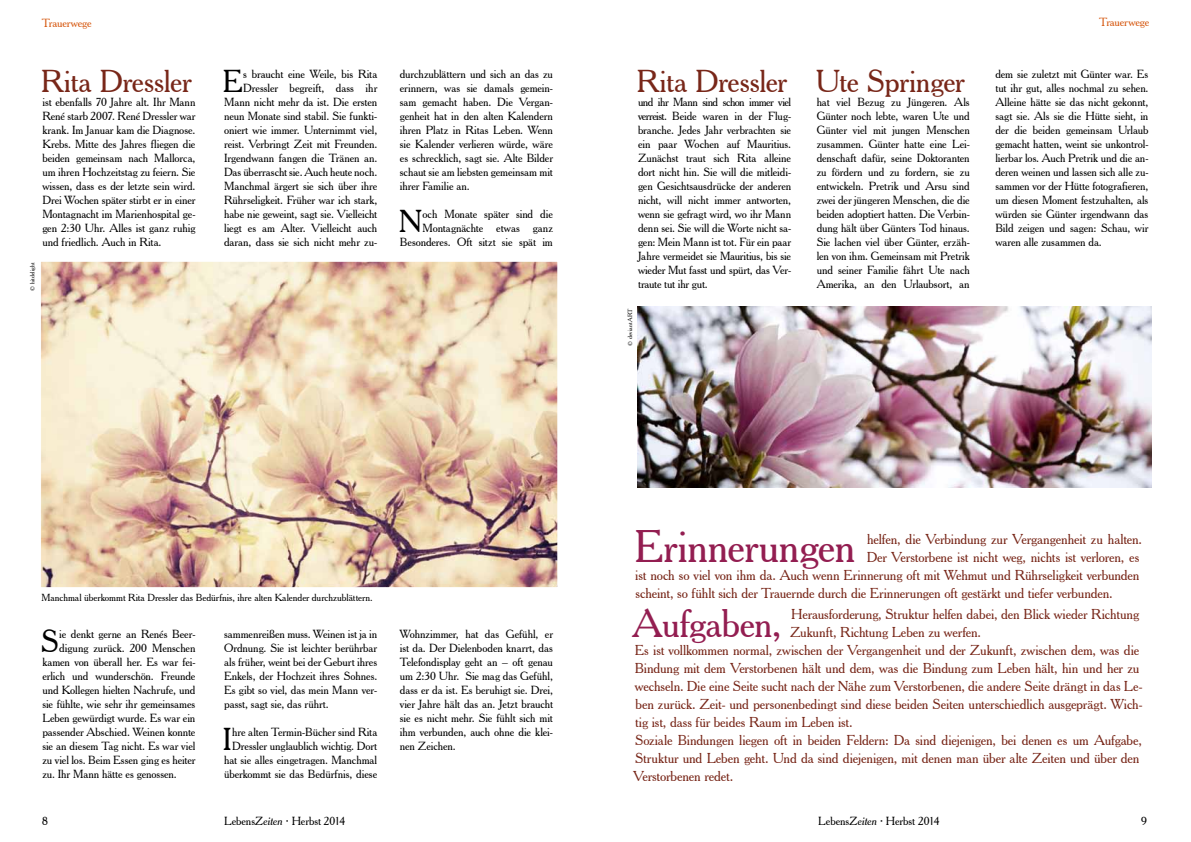
<style>
.page{position:relative;width:1191px;height:842px;background:#fff}
.page>*{position:absolute;margin:0;border:0;box-sizing:border-box;transform-origin:0 0}
.t1{font:44.5px "Cheltenham BT";letter-spacing:-.015em;color:#931e51}
.t2{font:38.9px "Cheltenham BT";letter-spacing:-.01em;color:#931e51}
.t3{font:30.9px "Cheltenham BT";letter-spacing:-.01em;color:#782719}
.t4{font:30.9px "Cheltenham BT";color:#000}
.t5{font:14px "Cheltenham BT";letter-spacing:-.01em;color:#782719}
.t6{font:11.5px/14px "Cheltenham BT";letter-spacing:-.005em;color:#000;text-align:justify}
.t7{font:11.5px "Cheltenham BT";letter-spacing:-.005em;color:#d65810}
.t8{font:10px "Cheltenham BT";color:#000}
.t9{font:6px "Cheltenham BT";letter-spacing:.015em;color:#000}
.s1{font-style:italic}
</style>
<div class="page">
<img style="left:42px;top:263px;width:514px;height:323px">
<img style="left:637px;top:306px;width:514px;height:181px">
<p class="t7" style="left:42px;top:16px;width:51px">Trauerwege</p>
<p class="t7" style="left:1099px;top:15px;width:51px">Trauerwege</p>
<h3 class="t3" style="left:41px;top:62px;width:152px">Rita Dressler</h3>
<p class="t6" style="left:42px;top:95px;width:155px">ist ebenfalls 70 Jahre alt. Ihr Mann René starb 2007. René Dressler war krank. Im Januar kam die Diagnose.<br>Krebs. Mitte des Jahres fliegen die beiden gemeinsam nach Mallorca, um ihren Hochzeitstag zu feiern. Sie wissen, dass es der letzte sein wird.<br>Drei Wochen später stirbt er in einer Montagnacht im Marienhospital ge&shy;gen 2:30 Uhr. Alles ist ganz ruhig und friedlich. Auch in Rita.</p>
<p class="t9" style="left:29px;top:291px;width:30px;rotate:-90deg">© hitdelight</p>
<h3 class="t4" style="left:223px;top:62px;width:22px">E</h3>
<p class="t6" style="left:224px;top:67px;width:155px;text-align:right">s braucht eine Weile, bis Rita Dressler begreift, dass ihr Mann nicht mehr da ist. Die ersten neun Monate sind stabil. Sie funkti&shy;oniert wie immer. Unternimmt viel, reist. Verbringt Zeit mit Freunden.<br>Irgendwann fangen die Tränen an.<br>Das überrascht sie. Auch heute noch.<br>Manchmal ärgert sie sich über ihre Rührseligkeit. Früher war ich stark, habe nie geweint, sagt sie. Vielleicht liegt es am Alter. Vielleicht auch daran, dass sie sich nicht mehr zu-</p>
<p class="t6" style="left:400px;top:67px;width:155px">durchzublättern und sich an das zu erinnern, was sie damals gemein&shy;sam gemacht haben. Die Vergan&shy;genheit hat in den alten Kalendern ihren Platz in Ritas Leben. Wenn sie Kalender verlieren würde, wäre es schrecklich, sagt sie. Alte Bilder schaut sie am liebsten gemeinsam mit ihrer Familie an.</p>
<h3 class="t4" style="left:399px;top:202px;width:25px">N</h3>
<p class="t6" style="left:400px;top:207px;width:155px;text-align:right">och Monate später sind die<br>Montagnächte etwas ganz<br>Besonderes. Oft sitzt sie spät im</p>
<p class="t8" style="left:41px;top:591px;width:333px">Manchmal überkommt Rita Dressler das Bedürfnis, ihre alten Kalender durchzublättern.</p>
<h3 class="t4" style="left:41px;top:622px;width:20px">S</h3>
<p class="t6" style="left:59px;top:627px;width:138px">ie denkt gerne an Renés Beer-</p>
<p class="t6" style="left:59px;top:641px;width:138px">digung zurück. 200 Menschen</p>
<p class="t6" style="left:42px;top:655px;width:155px">kamen von überall her. Es war fei-</p>
<p class="t6" style="left:42px;top:669px;width:155px">erlich und wunderschön. Freunde</p>
<p class="t6" style="left:42px;top:683px;width:155px">und Kollegen hielten Nachrufe, und</p>
<p class="t6" style="left:42px;top:697px;width:155px">sie fühlte, wie sehr ihr gemeinsames</p>
<p class="t6" style="left:42px;top:711px;width:155px">Leben gewürdigt wurde. Es war ein</p>
<p class="t6" style="left:42px;top:725px;width:155px">passender Abschied. Weinen konnte</p>
<p class="t6" style="left:42px;top:739px;width:155px">sie an diesem Tag nicht. Es war viel</p>
<p class="t6" style="left:42px;top:753px;width:155px">zu viel los. Beim Essen ging es heiter</p>
<p class="t6" style="left:42px;top:767px;width:136px">zu. Ihr Mann hätte es genossen.</p>
<p class="t6" style="left:224px;top:627px;width:155px">sammenreißen muss. Weinen ist ja in Ordnung. Sie ist leichter berührbar als früher, weint bei der Geburt ihres Enkels, der Hochzeit ihres Sohnes.<br>Es gibt so viel, das mein Mann ver&shy;passt, sagt sie, das rührt.</p>
<h3 class="t4" style="left:223px;top:720px;width:11px">I</h3>
<p class="t6" style="left:224px;top:725px;width:155px;text-align:right">hre alten Termin-Bücher sind Rita Dressler unglaublich wichtig. Dort hat sie alles eingetragen. Manchmal überkommt sie das Bedürfnis, diese</p>
<p class="t6" style="left:400px;top:627px;width:155px">Wohnzimmer, hat das Gefühl, er ist da. Der Dielenboden knarrt, das Telefondisplay geht an – oft genau um 2:30 Uhr. Sie mag das Gefühl, dass er da ist. Es beruhigt sie. Drei, vier Jahre hält das an. Jetzt braucht sie es nicht mehr. Sie fühlt sich mit ihm verbunden, auch ohne die klei&shy;nen Zeichen.</p>
<h3 class="t3" style="left:636px;top:62px;width:152px">Rita Dressler</h3>
<p class="t6" style="left:638px;top:95px;width:155px">und ihr Mann sind schon immer viel verreist. Beide waren in der Flug&shy;branche. Jedes Jahr verbrachten sie ein paar Wochen auf Mauritius.<br>Zunächst traut sich Rita alleine dort nicht hin. Sie will die mitleidi&shy;gen Gesichtsausdrücke der anderen nicht, will nicht immer antworten, wenn sie gefragt wird, wo ihr Mann denn sei. Sie will die Worte nicht sa&shy;gen: Mein Mann ist tot. Für ein paar Jahre vermeidet sie Mauritius, bis sie wieder Mut fasst und spürt, das Ver&shy;traute tut ihr gut.</p>
<p class="t9" style="left:626px;top:345px;width:38px;rotate:-90deg">© deviantART</p>
<h3 class="t3" style="left:815px;top:62px;width:151px">Ute Springer</h3>
<p class="t6" style="left:816px;top:95px;width:155px">hat viel Bezug zu Jüngeren. Als Günter noch lebte, waren Ute und Günter viel mit jungen Menschen zusammen. Günter hatte eine Lei&shy;denschaft dafür, seine Doktoranten zu fördern und zu fordern, sie zu entwickeln. Pretrik und Arsu sind zwei der jüngeren Menschen, die die beiden adoptiert hatten. Die Verbin&shy;dung hält über Günters Tod hinaus.<br>Sie lachen viel über Günter, erzäh&shy;len von ihm. Gemeinsam mit Pretrik und seiner Familie fährt Ute nach Amerika, an den Urlaubsort, an</p>
<p class="t6" style="left:995px;top:67px;width:155px">dem sie zuletzt mit Günter war. Es tut ihr gut, alles nochmal zu sehen.<br>Alleine hätte sie das nicht gekonnt, sagt sie. Als sie die Hütte sieht, in der die beiden gemeinsam Urlaub gemacht hatten, weint sie unkontrol&shy;lierbar los. Auch Pretrik und die an&shy;deren weinen und lassen sich alle zu&shy;sammen vor der Hütte fotografieren, um diesen Moment festzuhalten, als würden sie Günter irgendwann das Bild zeigen und sagen: Schau, wir waren alle zusammen da.</p>
<h1 class="t1" style="left:634px;top:519px;width:223px">Erinnerungen</h1>
<p class="t5" style="left:867px;top:531px;width:276px">helfen, die Verbindung zur Vergangenheit zu halten.</p>
<p class="t5" style="left:866px;top:549px;width:274px">Der Verstorbene ist nicht weg, nichts ist verloren, es</p>
<p class="t5" style="left:635px;top:567px;width:506px">ist noch so viel von ihm da. Auch wenn Erinnerung oft mit Wehmut und Rührseligkeit verbunden</p>
<p class="t5" style="left:635px;top:585px;width:479px">scheint, so fühlt sich der Trauernde durch die Erinnerungen oft gestärkt und tiefer verbunden.</p>
<h2 class="t2" style="left:632px;top:599px;width:150px">Aufgaben,</h2>
<p class="t5" style="left:791px;top:605px;width:349px">Herausforderung, Struktur helfen dabei, den Blick wieder Richtung</p>
<p class="t5" style="left:790px;top:623px;width:193px">Zukunft, Richtung Leben zu werfen.</p>
<p class="t5" style="left:635px;top:641px;width:506px">Es ist vollkommen normal, zwischen der Vergangenheit und der Zukunft, zwischen dem, was die</p>
<p class="t5" style="left:635px;top:659px;width:506px">Bindung mit dem Verstorbenen hält und dem, was die Bindung zum Leben hält, hin und her zu</p>
<p class="t5" style="left:635px;top:677px;width:509px">wechseln. Die eine Seite sucht nach der Nähe zum Verstorbenen, die andere Seite drängt in das Le-</p>
<p class="t5" style="left:635px;top:695px;width:508px">ben zurück. Zeit- und personenbedingt sind diese beiden Seiten unterschiedlich ausgeprägt. Wich-</p>
<p class="t5" style="left:635px;top:713px;width:219px">tig ist, dass für beides Raum im Leben ist.</p>
<p class="t5" style="left:635px;top:731px;width:508px">Soziale Bindungen liegen oft in beiden Feldern: Da sind diejenigen, bei denen es um Aufgabe,</p>
<p class="t5" style="left:635px;top:749px;width:506px">Struktur und Leben geht. Und da sind diejenigen, mit denen man über alte Zeiten und über den</p>
<p class="t5" style="left:633px;top:767px;width:101px">Verstorbenen redet.</p>
<p class="t6" style="left:42px;top:814px;width:7px">8</p>
<p class="t6" style="left:224px;top:814px;width:123px">Lebens<span class="s1">Zeiten</span> ∙ Herbst 2014</p>
<p class="t6" style="left:818px;top:814px;width:123px">Lebens<span class="s1">Zeiten</span> ∙ Herbst 2014</p>
<p class="t6" style="left:1141px;top:814px;width:7px">9</p>
</div>
